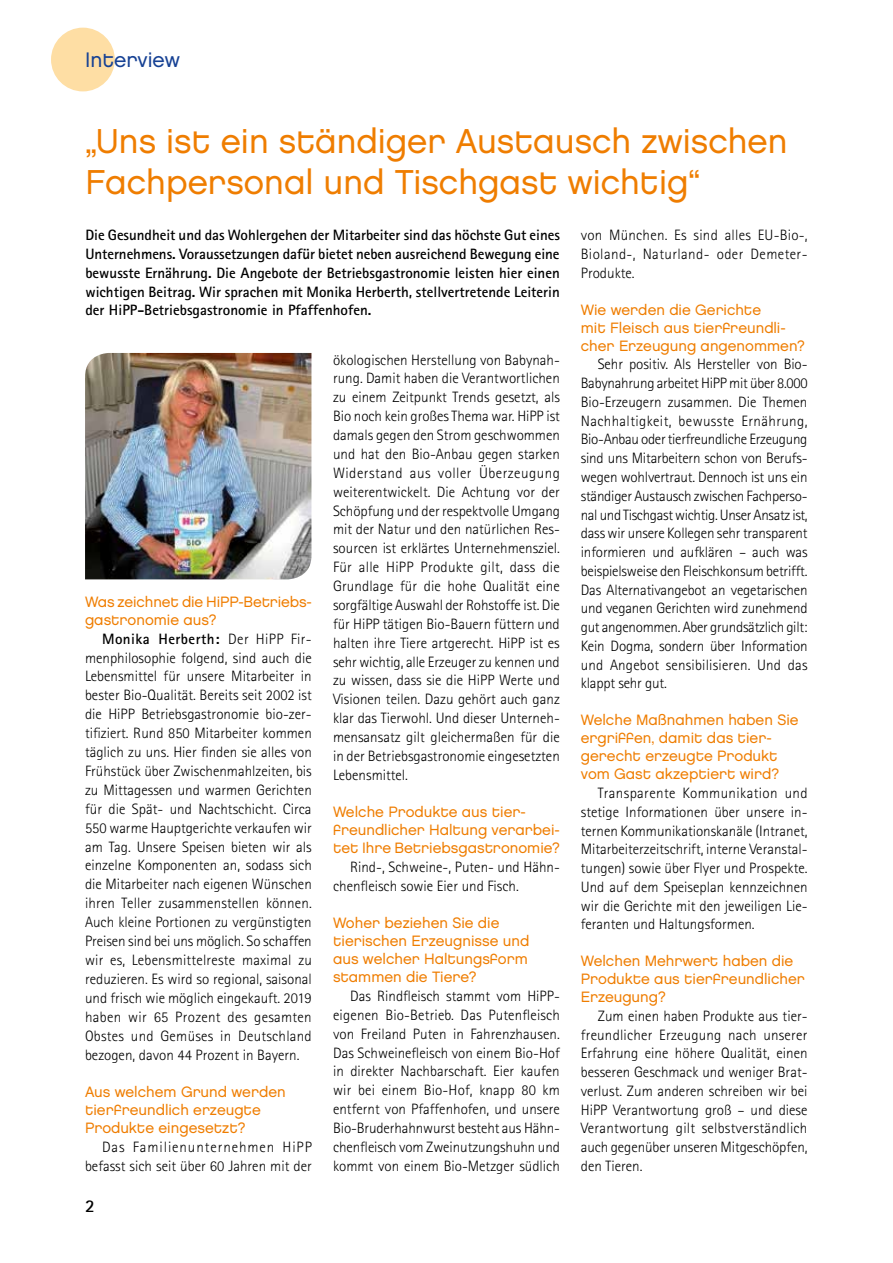
<style>
.page{position:relative;width:893px;height:1263px;background:#fff}
.page>*{position:absolute;margin:0;border:0;box-sizing:border-box;transform-origin:0 0}
.t1{font:34.5px/40.5px "Chalet London Nineteen Eighty";color:#ef7d00}
.t2{font:21px "Chalet London Nineteen Eighty";color:#164194}
.t3{font:700 18px "Rotis Sans Serif";color:#000}
.t4{font:300 15px/18.9px "Rotis Sans Serif";color:#000;text-align:justify}
.t5{font:15px/18.1px "Chalet London Nineteen Eighty";color:#ef7d00}
.t6{font:700 15px/18.8px "Rotis Sans Serif";color:#000;text-align:justify}
.s1{font-weight:700}
</style>
<div class="page">
<img style="left:85px;top:353px;width:226px;height:226px">
<div style="left:51px;top:28px;width:64px;height:63px;background:#fedea4;border-radius:50%"></div>
<h2 class="t2" style="left:85px;top:47px;width:96px">Interview</h2>
<h1 class="t1" style="left:85px;top:121px;width:704px">„Uns ist ein ständiger Austausch zwischen<br>Fachpersonal und Tischgast wichtig“</h1>
<p class="t6" style="left:85px;top:226px;width:476px">Die Gesundheit und das Wohlergehen der Mitarbeiter sind das höchste Gut eines Unternehmens. Voraussetzungen dafür bietet neben ausreichend Bewegung eine bewusste Ernährung. Die Angebote der Betriebsgastronomie leisten hier einen wichtigen Beitrag. Wir sprachen mit Monika Herberth, stellvertretende Leiterin der HiPP-Betriebsgastronomie in Pfaffenhofen.</p>
<p class="t5" style="left:85px;top:592px;width:228px">Was zeichnet die HiPP-Betriebs&shy;gastronomie aus?</p>
<p class="t4" style="left:85px;top:629px;width:228px;text-indent:17px"><span class="s1">Monika Herberth:</span> Der HiPP Fir&shy;menphilosophie folgend, sind auch die Lebensmittel für unsere Mitarbeiter in bester Bio-Qualität. Bereits seit 2002 ist die HiPP Betriebsgastronomie bio-zer&shy;tifiziert. Rund 850 Mitarbeiter kommen täglich zu uns. Hier finden sie alles von Frühstück über Zwischenmahlzeiten, bis zu Mittagessen und warmen Gerichten für die Spät- und Nachtschicht. Circa 550 warme Hauptgerichte verkaufen wir am Tag. Unsere Speisen bieten wir als einzelne Komponenten an, sodass sich die Mitarbeiter nach eigenen Wünschen ihren Teller zusammenstellen können.<br>Auch kleine Portionen zu vergünstigten Preisen sind bei uns möglich. So schaffen wir es, Lebensmittelreste maximal zu reduzieren. Es wird so regional, saisonal und frisch wie möglich eingekauft. 2019 haben wir 65 Prozent des gesamten Obstes und Gemüses in Deutschland bezogen, davon 44 Prozent in Bayern.</p>
<p class="t5" style="left:85px;top:1082px;width:202px">Aus welchem Grund werden tierfreundlich erzeugte<br>Produkte eingesetzt?</p>
<p class="t4" style="left:85px;top:1137px;width:228px;text-align:right">Das Familienunternehmen HiPP befasst sich seit über 60 Jahren mit der</p>
<p class="t3" style="left:85px;top:1195px;width:11px">2</p>
<p class="t4" style="left:333px;top:350px;width:228px">ökologischen Herstellung von Babynah&shy;rung. Damit haben die Verantwortlichen zu einem Zeitpunkt Trends gesetzt, als Bio noch kein großes Thema war. HiPP ist damals gegen den Strom geschwommen und hat den Bio-Anbau gegen starken Widerstand aus voller Überzeugung weiterentwickelt. Die Achtung vor der Schöpfung und der respektvolle Umgang mit der Natur und den natürlichen Res&shy;sourcen ist erklärtes Unternehmensziel.<br>Für alle HiPP Produkte gilt, dass die Grundlage für die hohe Qualität eine sorgfältige Auswahl der Rohstoffe ist. Die für HiPP tätigen Bio-Bauern füttern und halten ihre Tiere artgerecht. HiPP ist es sehr wichtig, alle Erzeuger zu kennen und zu wissen, dass sie die HiPP Werte und Visionen teilen. Dazu gehört auch ganz klar das Tierwohl. Und dieser Unterneh&shy;mensansatz gilt gleichermaßen für die in der Betriebsgastronomie eingesetzten Lebensmittel.</p>
<p class="t5" style="left:333px;top:802px;width:228px">Welche Produkte aus tier&shy;freundlicher Haltung verarbei&shy;tet Ihre Betriebsgastronomie?</p>
<p class="t4" style="left:333px;top:857px;width:228px;text-indent:17px">Rind-, Schweine-, Puten- und Hähn&shy;chenfleisch sowie Eier und Fisch.</p>
<p class="t5" style="left:333px;top:913px;width:198px">Woher beziehen Sie die tierischen Erzeugnisse und aus welcher Haltungsform stammen die Tiere?</p>
<p class="t4" style="left:333px;top:986px;width:228px;text-indent:17px">Das Rindfleisch stammt vom HiPP&shy;eigenen Bio-Betrieb. Das Putenfleisch von Freiland Puten in Fahrenzhausen.<br>Das Schweinefleisch von einem Bio-Hof in direkter Nachbarschaft. Eier kaufen wir bei einem Bio-Hof, knapp 80 km entfernt von Pfaffenhofen, und unsere Bio-Bruderhahnwurst besteht aus Hähn&shy;chenfleisch vom Zweinutzungshuhn und kommt von einem Bio-Metzger südlich</p>
<p class="t4" style="left:581px;top:226px;width:228px">von München. Es sind alles EU-Bio-, Bioland-, Naturland- oder Demeter-Produkte.</p>
<p class="t5" style="left:581px;top:300px;width:226px">Wie werden die Gerichte<br>mit Fleisch aus tierfreundli&shy;cher Erzeugung angenommen?</p>
<p class="t4" style="left:581px;top:355px;width:228px;text-indent:17px">Sehr positiv. Als Hersteller von Bio-Babynahrung arbeitet HiPP mit über 8.000<br>Bio-Erzeugern zusammen. Die Themen Nachhaltigkeit, bewusste Ernährung, Bio-Anbau oder tierfreundliche Erzeugung sind uns Mitarbeitern schon von Berufs&shy;wegen wohlvertraut. Dennoch ist uns ein ständiger Austausch zwischen Fachperso&shy;nal und Tischgast wichtig. Unser Ansatz ist, dass wir unsere Kollegen sehr transparent informieren und aufklären – auch was beispielsweise den Fleischkonsum betrifft.<br>Das Alternativangebot an vegetarischen und veganen Gerichten wird zunehmend gut angenommen. Aber grundsätzlich gilt:<br>Kein Dogma, sondern über Information und Angebot sensibilisieren. Und das klappt sehr gut.</p>
<p class="t5" style="left:581px;top:711px;width:219px">Welche Maßnahmen haben Sie ergriffen, damit das tier&shy;gerecht erzeugte Produkt vom Gast akzeptiert wird?</p>
<p class="t4" style="left:581px;top:783px;width:228px;text-indent:17px">Transparente Kommunikation und stetige Informationen über unsere in&shy;ternen Kommunikationskanäle (Intranet, Mitarbeiterzeitschrift, interne Veranstal&shy;tungen) sowie über Flyer und Prospekte.<br>Und auf dem Speiseplan kennzeichnen wir die Gerichte mit den jeweiligen Lie&shy;feranten und Haltungsformen.</p>
<p class="t5" style="left:581px;top:952px;width:226px">Welchen Mehrwert haben die<br>Produkte aus tierfreundlicher<br>Erzeugung?</p>
<p class="t4" style="left:581px;top:1006px;width:228px;text-indent:17px">Zum einen haben Produkte aus tier&shy;freundlicher Erzeugung nach unserer Erfahrung eine höhere Qualität, einen besseren Geschmack und weniger Brat&shy;verlust. Zum anderen schreiben wir bei HiPP Verantwortung groß – und diese Verantwortung gilt selbstverständlich auch gegenüber unseren Mitgeschöpfen, den Tieren.</p>
</div>
